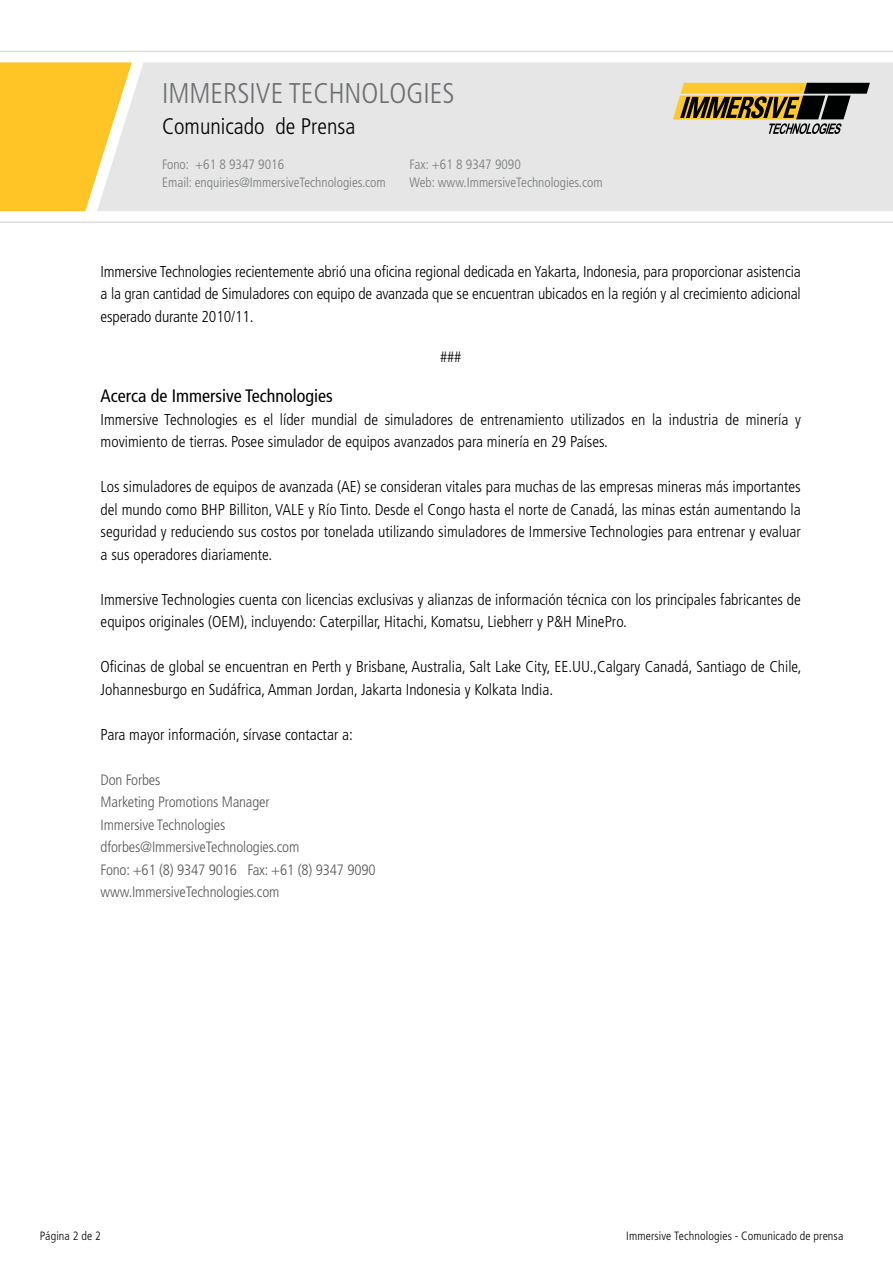
<style>
.page{position:relative;width:893px;height:1263px;background:#fff}
.page>*{position:absolute;margin:0;border:0;box-sizing:border-box;transform-origin:0 0}
.t1{font:300 condensed 28.5px "Frutiger";color:#6d6e71}
.t2{font:300 condensed 22.5px "Frutiger";color:#000}
.t3{font:condensed 18px "Frutiger";color:#000}
.t4{font:300 condensed 15.75px/22.5px "Frutiger";color:#000}
.t5{font:300 condensed 15px/22.5px "Frutiger";letter-spacing:-.01em;color:#58595b}
.t6{font:300 condensed 15px "Frutiger";color:#000}
.t7{font:300 condensed 13.5px "Frutiger";color:#77787b}
.t8{font:300 condensed 12px "Frutiger";letter-spacing:.01em;color:#000}
</style>
<div class="page">
<div style="left:0;top:62px;width:97px;height:149px;background:#ffc425"></div>
<div style="left:97px;top:62px;width:796px;height:149px;background:#e5e6e5"></div>
<hr style="left:0;top:51px;width:893px;height:1px;background:#dcddde">
<hr style="left:0;top:221px;width:893px;height:2px;background:#dcddde">
<svg style="left:673px;top:83px;width:197px;height:51px;background:#998b60"></svg>
<h1 class="t1" style="left:162px;top:77px;width:294px">IMMERSIVE TECHNOLOGIES</h1>
<h2 class="t2" style="left:162px;top:113px;width:195px">Comunicado de Prensa</h2>
<p class="t7" style="left:162px;top:157px;width:124px">Fono: +61 8 9347 9016</p>
<p class="t7" style="left:410px;top:157px;width:113px">Fax: +61 8 9347 9090</p>
<p class="t7" style="left:162px;top:175px;width:225px">Email: enquiries@ImmersiveTechnologies.com</p>
<p class="t7" style="left:410px;top:175px;width:194px">Web: www.ImmersiveTechnologies.com</p>
<p class="t4" style="left:101px;top:260px;width:702px;text-align:justify">Immersive Technologies recientemente abrió una oficina regional dedicada en Yakarta, Indonesia, para proporcionar asistencia a la gran cantidad de Simuladores con equipo de avanzada que se encuentran ubicados en la región y al crecimiento adicional esperado durante 2010/11.</p>
<p class="t6" style="left:440px;top:349px;width:23px">###</p>
<p class="t3" style="left:101px;top:385px;width:234px">Acerca de Immersive Technologies</p>
<p class="t4" style="left:101px;top:408px;width:702px">Immersive Technologies es el líder mundial de simuladores de entrenamiento utilizados en la industria de minería y movimiento de tierras. Posee simulador de equipos avanzados para minería en 29 Países.</p>
<p class="t4" style="left:101px;top:475px;width:702px;text-align:justify">Los simuladores de equipos de avanzada (AE) se consideran vitales para muchas de las empresas mineras más importantes del mundo como BHP Billiton, VALE y Río Tinto. Desde el Congo hasta el norte de Canadá, las minas están aumentando la seguridad y reduciendo sus costos por tonelada utilizando simuladores de Immersive Technologies para entrenar y evaluar a sus operadores diariamente.</p>
<p class="t4" style="left:101px;top:588px;width:702px">Immersive Technologies cuenta con licencias exclusivas y alianzas de información técnica con los principales fabricantes de equipos originales (OEM), incluyendo: Caterpillar, Hitachi, Komatsu, Liebherr y P&amp;H MinePro.</p>
<p class="t4" style="left:101px;top:656px;width:702px">Oficinas de global se encuentran en Perth y Brisbane, Australia, Salt Lake City, EE.UU.,Calgary Canadá, Santiago de Chile,<br>Johannesburgo en Sudáfrica, Amman Jordan, Jakarta Indonesia y Kolkata India.</p>
<p class="t4" style="left:101px;top:723px;width:254px">Para mayor información, sírvase contactar a:</p>
<p class="t5" style="left:101px;top:768px;width:277px">Don Forbes<br>Marketing Promotions Manager<br>Immersive Technologies dforbes@ImmersiveTechnologies.com<br>Fono: +61 (8) 9347 9016 Fax: +61 (8) 9347 9090 www.ImmersiveTechnologies.com</p>
<p class="t8" style="left:40px;top:1229px;width:63px">Página 2 de 2</p>
<p class="t8" style="left:626px;top:1229px;width:219px">Immersive Technologies - Comunicado de prensa</p>
</div>
